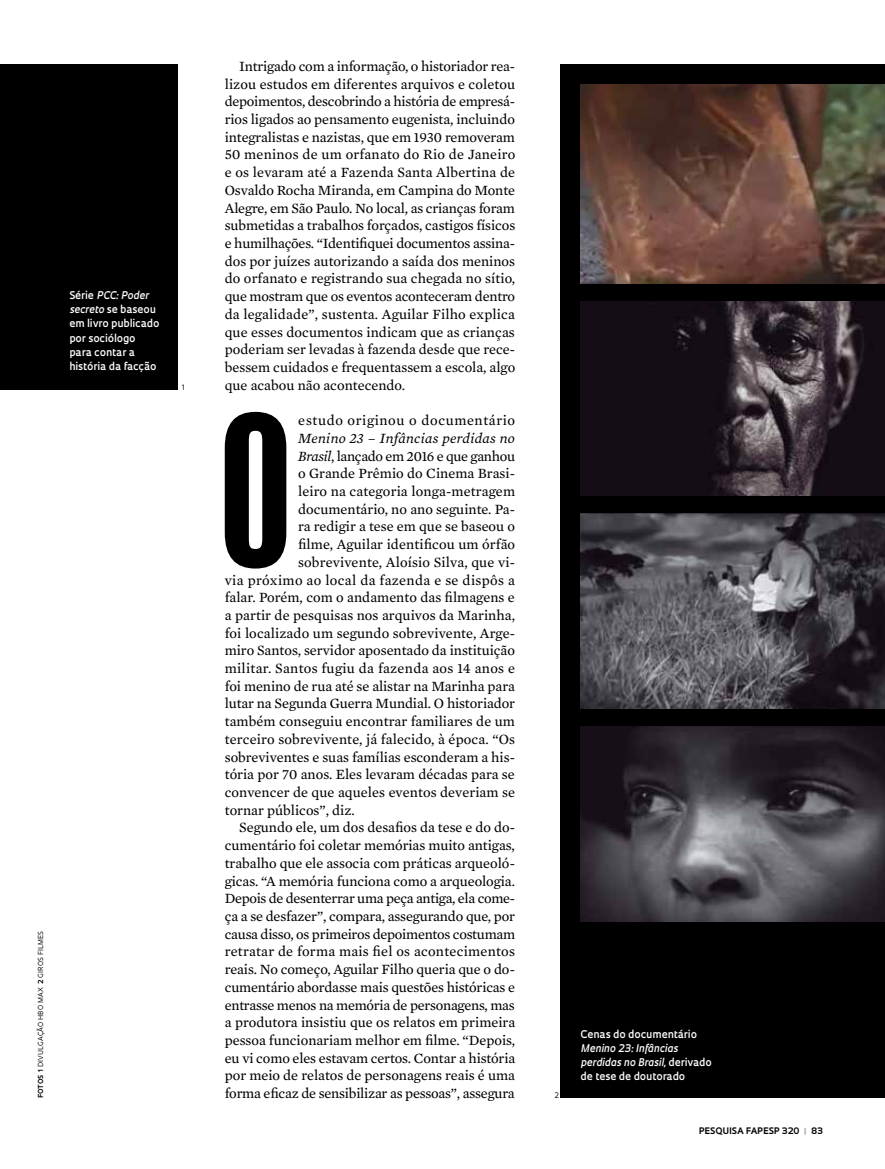
<style>
.page{position:relative;width:885px;height:1169px;background:#fff}
.page>*{position:absolute;margin:0;border:0;box-sizing:border-box;transform-origin:0 0}
.t1{font:195.45px "Swiss 924 BT Regular B";color:#000}
.t2{font:14.4px/17.7px "Mercury Text G2";color:#000;text-align:justify}
.t3{font:14.4px "Mercury Text G2";letter-spacing:-.02em;color:#000}
.t4{font:14.4px "Mercury Text G2";letter-spacing:.02em;color:#000}
.t5{font:14.4px "Mercury Text G2";letter-spacing:.025em;color:#000}
.t6{font:14.4px "Mercury Text G2";letter-spacing:-.025em;color:#000}
.t7{font:italic 14.4px "Mercury Text G2";letter-spacing:.02em;color:#000}
.t8{font:14.4px "Mercury Text G2";letter-spacing:.04em;color:#000}
.t9{font:600 10.35px/14.1px "Oculum";color:#fff}
.t10{font:italic 600 10.35px/14.1px "Oculum";color:#fff}
.t11{font:700 8.7px "Oculum";letter-spacing:.015em;color:#000}
.t12{font:7.35px "Oculum";color:#000}
.t13{font:6.75px "Oculum";letter-spacing:.015em;color:#000}
.t14{font:700 6.75px "Oculum";letter-spacing:.005em;color:#000}
.s1{font-style:italic}
.s2{font-weight:700}
.s3{font-style:normal}
.s4{color:#939598}
</style>
<div class="page">
<div style="left:0;top:64px;width:178px;height:326px;background:#000"></div>
<div style="left:561px;top:64px;width:324px;height:1034px;background:#000"></div>
<img style="left:581px;top:85px;width:304px;height:198px">
<img style="left:581px;top:726px;width:304px;height:195px">
<img style="left:581px;top:513px;width:304px;height:196px">
<img style="left:581px;top:301px;width:304px;height:195px">
<p class="t9" style="left:69px;top:288px;width:91px">Série <span class="s1">PCC: Poder secreto</span> se baseou em livro publicado por sociólogo para contar a história da facção</p>
<p class="t12" style="left:182px;top:382px;width:5px">1</p>
<p class="t13" style="left:36px;top:1071px;width:142px;rotate:-90deg"><span class="s2">1</span> DIVULGAÇÃO HBO MAX <span class="s2">2</span> GIROS FILMES</p>
<p class="t14" style="left:36px;top:1098px;width:24px;rotate:-90deg">FOTOS</p>
<p class="t2" style="left:225px;top:56px;width:292px;text-indent:14px">Intrigado com a informação, o historiador rea&shy;lizou estudos em diferentes arquivos e coletou depoimentos, descobrindo a história de empresá&shy;rios ligados ao pensamento eugenista, incluindo integralistas e nazistas, que em 1930 removeram 50 meninos de um orfanato do Rio de Janeiro e os levaram até a Fazenda Santa Albertina de Osvaldo Rocha Miranda, em Campina do Monte Alegre, em São Paulo. No local, as crianças foram submetidas a trabalhos forçados, castigos físicos e humilhações. “Identifiquei documentos assina&shy;dos por juízes autorizando a saída dos meninos do orfanato e registrando sua chegada no sítio, que mostram que os eventos aconteceram dentro da legalidade”, sustenta. Aguilar Filho explica que esses documentos indicam que as crianças poderiam ser levadas à fazenda desde que rece&shy;bessem cuidados e frequentassem a escola, algo que acabou não acontecendo.</p>
<h1 class="t1" style="left:219px;top:374px;width:75px">O</h1>
<p class="t8" style="left:298px;top:410px;width:219px">estudo originou o documentário</p>
<p class="t7" style="left:298px;top:427px;width:218px">Menino 23 – Infâncias perdidas no</p>
<p class="t6" style="left:298px;top:445px;width:218px"><span class="s1">Brasil</span>, lançado em 2016 e que ganhou</p>
<p class="t2" style="left:298px;top:464px;width:218px">o Grande Prêmio do Cinema Brasi-</p>
<p class="t2" style="left:298px;top:481px;width:219px">leiro na categoria longa-metragem</p>
<p class="t2" style="left:298px;top:499px;width:218px">documentário, no ano seguinte. Pa-</p>
<p class="t2" style="left:298px;top:517px;width:218px">ra redigir a tese em que se baseou o</p>
<p class="t2" style="left:298px;top:534px;width:219px">filme, Aguilar identificou um órfão</p>
<p class="t2" style="left:298px;top:552px;width:218px">sobrevivente, Aloísio Silva, que vi-</p>
<p class="t5" style="left:225px;top:569px;width:292px">via próximo ao local da fazenda e se dispôs a</p>
<p class="t2" style="left:225px;top:588px;width:292px">falar. Porém, com o andamento das filmagens e</p>
<p class="t2" style="left:225px;top:605px;width:292px">a partir de pesquisas nos arquivos da Marinha,</p>
<p class="t2" style="left:225px;top:623px;width:292px">foi localizado um segundo sobrevivente, Arge-</p>
<p class="t2" style="left:225px;top:641px;width:292px">miro Santos, servidor aposentado da instituição</p>
<p class="t4" style="left:225px;top:658px;width:292px">militar. Santos fugiu da fazenda aos 14 anos e</p>
<p class="t2" style="left:225px;top:676px;width:292px">foi menino de rua até se alistar na Marinha para</p>
<p class="t2" style="left:225px;top:694px;width:292px">lutar na Segunda Guerra Mundial. O historiador</p>
<p class="t2" style="left:225px;top:711px;width:292px">também conseguiu encontrar familiares de um</p>
<p class="t2" style="left:225px;top:729px;width:292px">terceiro sobrevivente, já falecido, à época. “Os</p>
<p class="t2" style="left:225px;top:747px;width:292px">sobreviventes e suas famílias esconderam a his-</p>
<p class="t2" style="left:225px;top:765px;width:292px">tória por 70 anos. Eles levaram décadas para se</p>
<p class="t2" style="left:225px;top:782px;width:292px">convencer de que aqueles eventos deveriam se</p>
<p class="t2" style="left:225px;top:800px;width:132px">tornar públicos”, diz.</p>
<p class="t2" style="left:239px;top:818px;width:277px">Segundo ele, um dos desafios da tese e do do-</p>
<p class="t2" style="left:225px;top:835px;width:292px">cumentário foi coletar memórias muito antigas,</p>
<p class="t2" style="left:225px;top:853px;width:292px">trabalho que ele associa com práticas arqueoló-</p>
<p class="t2" style="left:225px;top:871px;width:292px">gicas. “A memória funciona como a arqueologia.</p>
<p class="t3" style="left:225px;top:888px;width:292px">Depois de desenterrar uma peça antiga, ela come-</p>
<p class="t2" style="left:225px;top:906px;width:292px">ça a se desfazer”, compara, assegurando que, por</p>
<p class="t3" style="left:225px;top:923px;width:292px">causa disso, os primeiros depoimentos costumam</p>
<p class="t2" style="left:225px;top:942px;width:292px">retratar de forma mais fiel os acontecimentos</p>
<p class="t2" style="left:225px;top:959px;width:292px">reais. No começo, Aguilar Filho queria que o do-</p>
<p class="t2" style="left:225px;top:977px;width:292px">cumentário abordasse mais questões históricas e</p>
<p class="t3" style="left:225px;top:994px;width:292px">entrasse menos na memória de personagens, mas</p>
<p class="t2" style="left:225px;top:1012px;width:292px">a produtora insistiu que os relatos em primeira</p>
<p class="t2" style="left:225px;top:1030px;width:292px">pessoa funcionariam melhor em filme. “Depois,</p>
<p class="t2" style="left:225px;top:1048px;width:292px">eu vi como eles estavam certos. Contar a história</p>
<p class="t2" style="left:225px;top:1066px;width:292px">por meio de relatos de personagens reais é uma</p>
<p class="t2" style="left:225px;top:1083px;width:292px">forma eficaz de sensibilizar as pessoas”, assegura</p>
<p class="t12" style="left:555px;top:1090px;width:6px">2</p>
<p class="t9" style="left:581px;top:1026px;width:118px">Cenas do documentário</p>
<p class="t10" style="left:581px;top:1040px;width:133px">Menino 23: Infâncias perdidas no Brasil, <span class="s3">derivado de tese de doutorado</span></p>
<p class="t11" style="left:699px;top:1124px;width:126px">PESQUISA FAPESP 320 <span class="s4">|</span> 83</p>
</div>
